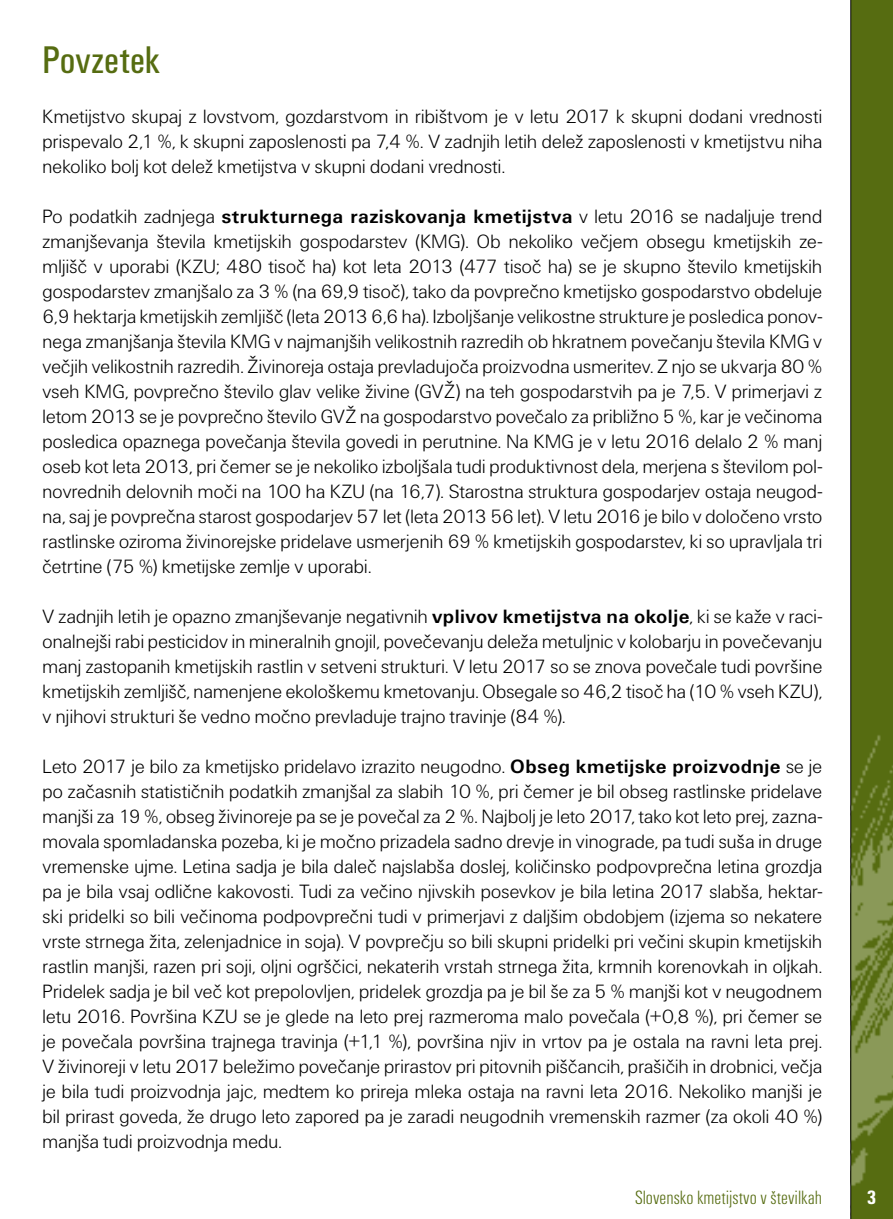
<style>
.page{position:relative;width:893px;height:1219px;background:#fff}
.page>*{position:absolute;margin:0;border:0;box-sizing:border-box;transform-origin:0 0}
.t1{font:condensed 40px "U001 TEE";letter-spacing:.005em;color:#566c11}
.t2{font:20px/25px "U001 DEE Ligh";letter-spacing:.015em;color:#000;text-align:justify}
.t3{font:20px "U001 DEE Ligh Cond";color:#566c11}
.t4{font:700 condensed 20px "U001 TEE";color:#fff}
.s1{font-family:"U001 TEE";font-weight:700}
</style>
<div class="page">
<div style="left:851px;top:0;width:42px;height:1219px;background:#566c11"></div>
<img style="left:851px;top:603px;width:42px;height:616px">
<hr style="left:850px;top:0;width:1px;height:1219px;background:#000">
<h1 class="t1" style="left:43px;top:37px;width:119px">Povzetek</h1>
<p class="t2" style="left:43px;top:104px;width:781px">Kmetijstvo skupaj z lovstvom, gozdarstvom in ribištvom je v letu 2017 k skupni dodani vrednosti prispevalo 2,1 %, k skupni zaposlenosti pa 7,4 %. V zadnjih letih delež zaposlenosti v kmetijstvu niha nekoliko bolj kot delež kmetijstva v skupni dodani vrednosti.</p>
<p class="t2" style="left:43px;top:204px;width:781px">Po podatkih zadnjega <span class="s1">strukturnega raziskovanja kmetijstva</span> v letu 2016 se nadaljuje trend zmanjševanja števila kmetijskih gospodarstev (KMG). Ob nekoliko večjem obsegu kmetijskih ze&shy;mljišč v uporabi (KZU; 480 tisoč ha) kot leta 2013 (477 tisoč ha) se je skupno število kmetijskih gospodarstev zmanjšalo za 3 % (na 69,9 tisoč), tako da povprečno kmetijsko gospodarstvo obdeluje 6,9 hektarja kmetijskih zemljišč (leta 2013 6,6 ha). Izboljšanje velikostne strukture je posledica ponov&shy;nega zmanjšanja števila KMG v najmanjših velikostnih razredih ob hkratnem povečanju števila KMG v večjih velikostnih razredih. Živinoreja ostaja prevladujoča proizvodna usmeritev. Z njo se ukvarja 80 % vseh KMG, povprečno število glav velike živine (GVŽ) na teh gospodarstvih pa je 7,5. V primerjavi z letom 2013 se je povprečno število GVŽ na gospodarstvo povečalo za približno 5 %, kar je večinoma posledica opaznega povečanja števila govedi in perutnine. Na KMG je v letu 2016 delalo 2 % manj oseb kot leta 2013, pri čemer se je nekoliko izboljšala tudi produktivnost dela, merjena s številom pol&shy;novrednih delovnih moči na 100 ha KZU (na 16,7). Starostna struktura gospodarjev ostaja neugod&shy;na, saj je povprečna starost gospodarjev 57 let (leta 2013 56 let). V letu 2016 je bilo v določeno vrsto rastlinske oziroma živinorejske pridelave usmerjenih 69 % kmetijskih gospodarstev, ki so upravljala tri četrtine (75 %) kmetijske zemlje v uporabi.</p>
<p class="t2" style="left:43px;top:604px;width:781px">V zadnjih letih je opazno zmanjševanje negativnih <span class="s1">vplivov kmetijstva na okolje</span>, ki se kaže v raci&shy;onalnejši rabi pesticidov in mineralnih gnojil, povečevanju deleža metuljnic v kolobarju in povečevanju manj zastopanih kmetijskih rastlin v setveni strukturi. V letu 2017 so se znova povečale tudi površine kmetijskih zemljišč, namenjene ekološkemu kmetovanju. Obsegale so 46,2 tisoč ha (10 % vseh KZU), v njihovi strukturi še vedno močno prevladuje trajno travinje (84 %).</p>
<p class="t2" style="left:43px;top:754px;width:781px">Leto 2017 je bilo za kmetijsko pridelavo izrazito neugodno. <span class="s1">Obseg kmetijske proizvodnje</span> se je po začasnih statističnih podatkih zmanjšal za slabih 10 %, pri čemer je bil obseg rastlinske pridelave manjši za 19 %, obseg živinoreje pa se je povečal za 2 %. Najbolj je leto 2017, tako kot leto prej, zazna&shy;movala spomladanska pozeba, ki je močno prizadela sadno drevje in vinograde, pa tudi suša in druge vremenske ujme. Letina sadja je bila daleč najslabša doslej, količinsko podpovprečna letina grozdja pa je bila vsaj odlične kakovosti. Tudi za večino njivskih posevkov je bila letina 2017 slabša, hektar&shy;ski pridelki so bili večinoma podpovprečni tudi v primerjavi z daljšim obdobjem (izjema so nekatere vrste strnega žita, zelenjadnice in soja). V povprečju so bili skupni pridelki pri večini skupin kmetijskih rastlin manjši, razen pri soji, oljni ogrščici, nekaterih vrstah strnega žita, krmnih korenovkah in oljkah.<br>Pridelek sadja je bil več kot prepolovljen, pridelek grozdja pa je bil še za 5 % manjši kot v neugodnem letu 2016. Površina KZU se je glede na leto prej razmeroma malo povečala (+0,8 %), pri čemer se je povečala površina trajnega travinja (+1,1 %), površina njiv in vrtov pa je ostala na ravni leta prej.<br>V živinoreji v letu 2017 beležimo povečanje prirastov pri pitovnih piščancih, prašičih in drobnici, večja je bila tudi proizvodnja jajc, medtem ko prireja mleka ostaja na ravni leta 2016. Nekoliko manjši je bil prirast goveda, že drugo leto zapored pa je zaradi neugodnih vremenskih razmer (za okoli 40 %) manjša tudi proizvodnja medu.</p>
<p class="t3" style="left:635px;top:1187px;width:189px">Slovensko kmetijstvo v številkah</p>
<p class="t4" style="left:867px;top:1186px;width:11px">3</p>
</div>
